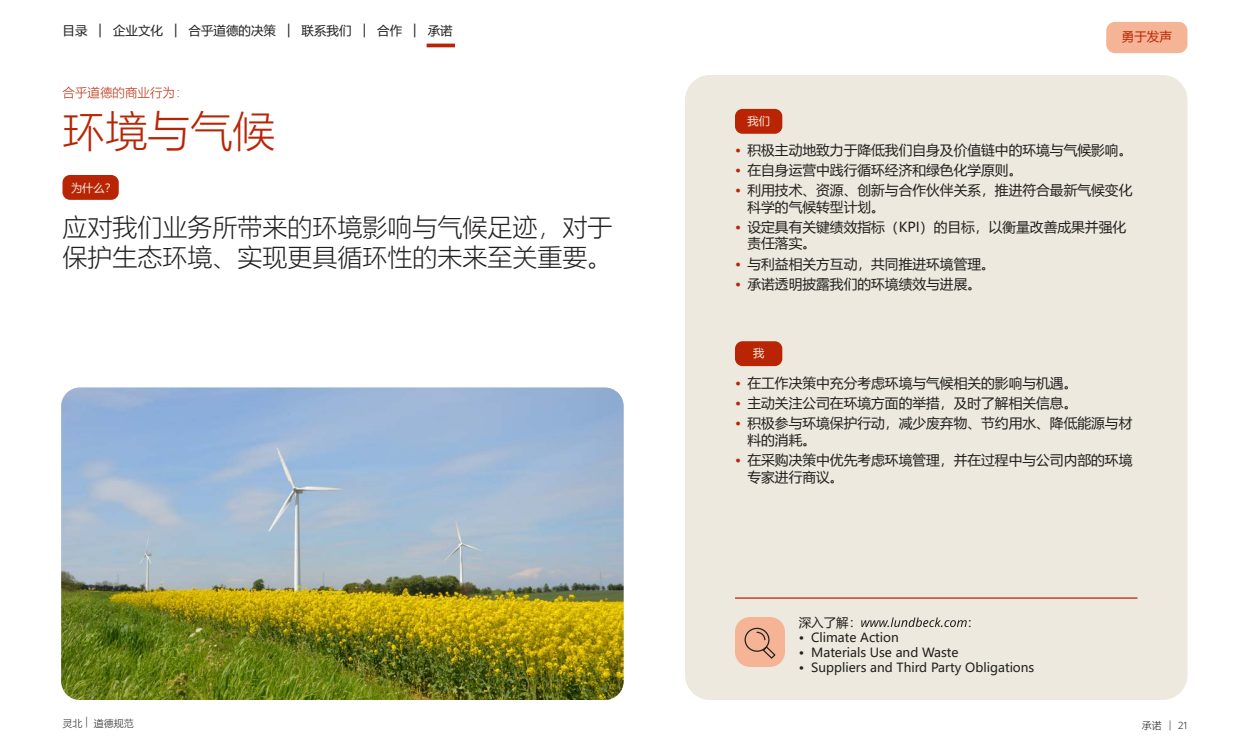
<style>
.page{position:relative;width:1250px;height:750px;background:#fff}
.page>*{position:absolute;margin:0;border:0;box-sizing:border-box;transform-origin:0 0}
.t1{font:300 42.5px "Microsoft Ya Hei";color:#b92504}
.t2{font:300 25px/30px "Microsoft Ya Hei";color:#22201f}
.t3{font:13.75px/16.5px "Microsoft Ya Hei";color:#22201f}
.t4{font:12.5px "Microsoft Ya Hei";color:#22201f}
.t5{font:300 12.5px "Microsoft Ya Hei";color:#b92504}
.t6{font:12.5px "Microsoft Ya Hei";color:#b92504}
.t7{font:11.25px "Microsoft Ya Hei";color:#ede9de}
.t8{font:300 10px "Microsoft Ya Hei";color:#22201f}
.t9{font:300 10px "Noto Sans";color:#22201f}
.s1{color:#b92504}
.s2{font-family:"Microsoft Ya Hei"}
</style>
<div class="page">
<div style="left:1106px;top:22px;width:82px;height:31px;background:#f5b496;border-radius:9px"></div>
<hr style="left:427px;top:44px;width:28px;height:3px;background:#b92504">
<div style="left:685px;top:75px;width:503px;height:625px;background:#ede9de;border-radius:25px"></div>
<div style="left:62px;top:175px;width:57px;height:25px;background:#b92504;border-radius:8px"></div>
<hr style="left:735px;top:597px;width:403px;height:2px;background:#b92504">
<div style="left:735px;top:617px;width:50px;height:50px;background:#f5b496;border-radius:15px"></div>
<svg style="left:861px;top:617px;width:106px;height:10px"></svg>
<svg style="left:744px;top:627px;width:32px;height:32px"></svg>
<div style="left:735px;top:341px;width:47px;height:25px;background:#b92504;border-radius:8px"></div>
<div style="left:735px;top:109px;width:47px;height:25px;background:#b92504;border-radius:8px"></div>
<img style="left:61px;top:388px;width:563px;height:312px">
<p class="t4" style="left:62px;top:22px;width:392px">目录 | 企业文化 | 合乎道德的决策 | 联系我们 | 合作 | 承诺</p>
<p class="t5" style="left:62px;top:85px;width:126px">合乎道德的商业行为：</p>
<h1 class="t1" style="left:62px;top:103px;width:214px">环境与气候</h1>
<p class="t7" style="left:71px;top:180px;width:46px">为什么？</p>
<h2 class="t2" style="left:62px;top:212px;width:551px">应对我们业务所带来的环境影响与气候足迹，对于保护生态环境、实现更具循环性的未来至关重要。</h2>
<p class="t8" style="left:62px;top:716px;width:73px">灵北 | 道德规范</p>
<p class="t7" style="left:747px;top:113px;width:24px">我们</p>
<p class="t6" style="left:1122px;top:28px;width:51px">勇于发声</p>
<p class="t3" style="left:735px;top:141px;width:399px"><span class="s1">•</span> 积极主动地致力于降低我们自身及价值链中的环境与气候影响。</p>
<p class="t3" style="left:735px;top:161px;width:289px"><span class="s1">•</span> 在自身运营中践行循环经济和绿色化学原则。</p>
<p class="t3" style="left:747px;top:182px;width:386px;text-indent:-12px"><span class="s1">•</span> 利用技术、资源、创新与合作伙伴关系，推进符合最新气候变化科学的气候转型计划。</p>
<p class="t3" style="left:747px;top:218px;width:380px;text-indent:-12px"><span class="s1">•</span> 设定具有关键绩效指标（KPI）的目标，以衡量改善成果并强化责任落实。</p>
<p class="t3" style="left:735px;top:255px;width:261px"><span class="s1">•</span> 与利益相关方互动，共同推进环境管理。</p>
<p class="t3" style="left:735px;top:275px;width:248px"><span class="s1">•</span> 承诺透明披露我们的环境绩效与进展。</p>
<p class="t7" style="left:753px;top:345px;width:13px">我</p>
<p class="t3" style="left:735px;top:374px;width:344px"><span class="s1">•</span> 在工作决策中充分考虑环境与气候相关的影响与机遇。</p>
<p class="t3" style="left:735px;top:394px;width:344px"><span class="s1">•</span> 主动关注公司在环境方面的举措，及时了解相关信息。</p>
<p class="t3" style="left:747px;top:415px;width:386px;text-indent:-12px"><span class="s1">•</span> 积极参与环境保护行动，减少废弃物、节约用水、降低能源与材料的消耗。</p>
<p class="t3" style="left:747px;top:451px;width:386px;text-indent:-12px"><span class="s1">•</span> 在采购决策中优先考虑环境管理，并在过程中与公司内部的环境专家进行商议。</p>
<p class="t4" style="left:799px;top:614px;width:64px">深入了解：</p>
<p class="t4" style="left:967px;top:614px;width:14px">：</p>
<p class="t4" style="left:799px;top:629px;width:102px">• Climate Action</p>
<p class="t4" style="left:799px;top:644px;width:161px">• Materials Use and Waste</p>
<p class="t4" style="left:799px;top:659px;width:237px">• Suppliers and Third Party Obligations</p>
<p class="t9" style="left:1142px;top:719px;width:47px"><span class="s2">承诺</span> | 21</p>
</div>
